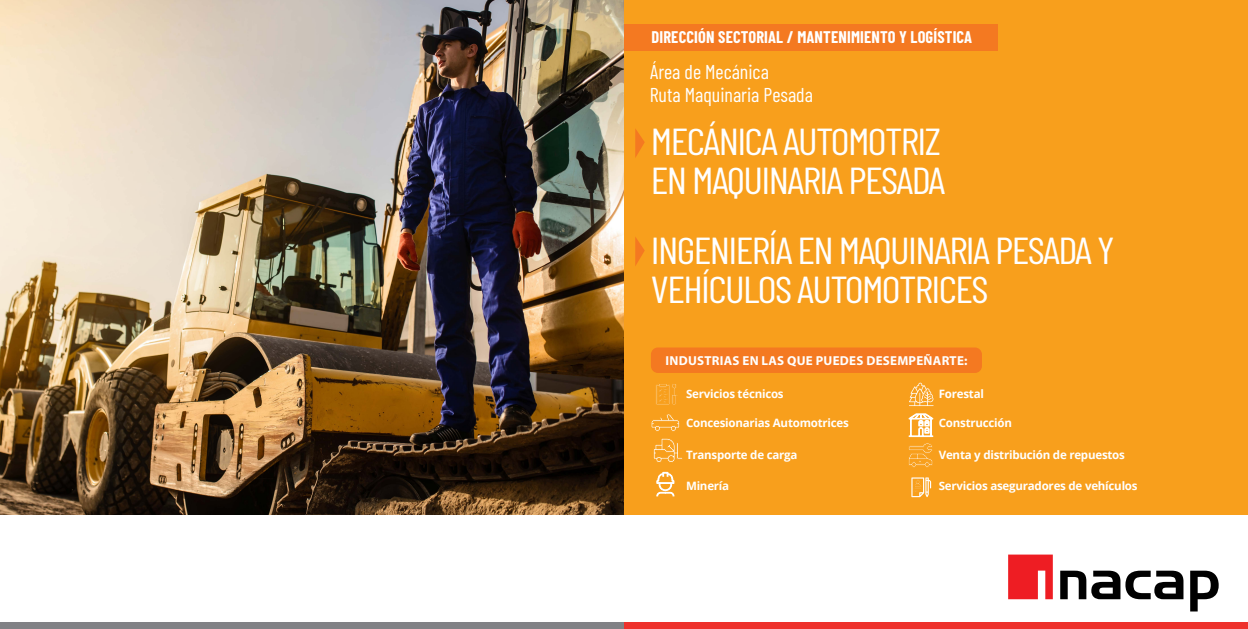
<style>
.page{position:relative;width:1248px;height:629px;background:#fff}
.page>*{position:absolute;margin:0;border:0;box-sizing:border-box;transform-origin:0 0}
.t1{font:37.5px/39px "Barlow Condensed";letter-spacing:-.04em;color:#fff;scale:1.1 1}
.t2{font:20px/22.4px "Barlow Condensed";color:#fff}
.t3{font:700 16.45px "Barlow Condensed";letter-spacing:.01em;color:#fff}
.t4{font:700 13px "Myriad Pro";letter-spacing:.02em;color:#fff}
.t5{font:700 11.55px "Open Sans";letter-spacing:-.02em;color:#fff}
</style>
<div class="page">
<div style="left:624px;top:0;width:624px;height:514px;background:#f89f1c"></div>
<svg style="left:1008px;top:554px;width:44px;height:45px;background:#f0383d"></svg>
<svg style="left:1060px;top:571px;width:123px;height:28px"></svg>
<svg style="left:1190px;top:571px;width:28px;height:40px"></svg>
<div style="left:0;top:622px;width:624px;height:7px;background:#818185"></div>
<div style="left:624px;top:622px;width:624px;height:7px;background:#ee312c"></div>
<svg style="left:656px;top:472px;width:18px;height:24px"></svg>
<svg style="left:653px;top:438px;width:30px;height:25px"></svg>
<svg style="left:651px;top:414px;width:29px;height:18px"></svg>
<svg style="left:656px;top:384px;width:21px;height:21px"></svg>
<svg style="left:909px;top:383px;width:24px;height:23px"></svg>
<svg style="left:908px;top:413px;width:25px;height:55px"></svg>
<svg style="left:911px;top:477px;width:20px;height:20px"></svg>
<img style="left:0;top:0;width:624px;height:514px">
<div style="left:651px;top:347px;width:331px;height:26px;background:#f47921;border-radius:7px"></div>
<svg style="left:635px;top:129px;width:10px;height:29px"></svg>
<svg style="left:635px;top:237px;width:10px;height:29px"></svg>
<div style="left:624px;top:24px;width:373px;height:27px;background:#f47921"></div>
<h3 class="t3" style="left:651px;top:25px;width:322px">DIRECCIÓN SECTORIAL / MANTENIMIENTO Y LOGÍSTICA</h3>
<h2 class="t2" style="left:649px;top:59px;width:165px">Área de Mecánica<br>Ruta Maquinaria Pesada</h2>
<h1 class="t1" style="left:651px;top:120px;width:269px">MECÁNICA AUTOMOTRIZ<br>EN MAQUINARIA PESADA</h1>
<h1 class="t1" style="left:651px;top:228px;width:423px">INGENIERÍA EN MAQUINARIA PESADA Y<br>VEHÍCULOS AUTOMOTRICES</h1>
<p class="t4" style="left:665px;top:352px;width:303px">INDUSTRIAS EN LAS QUE PUEDES DESEMPEÑARTE:</p>
<p class="t5" style="left:686px;top:386px;width:99px">Servicios técnicos</p>
<p class="t5" style="left:686px;top:415px;width:164px">Concesionarias Automotrices</p>
<p class="t5" style="left:686px;top:446px;width:113px">Transporte de carga</p>
<p class="t5" style="left:686px;top:478px;width:45px">Minería</p>
<p class="t5" style="left:938px;top:386px;width:47px">Forestal</p>
<p class="t5" style="left:938px;top:415px;width:75px">Construcción</p>
<p class="t5" style="left:938px;top:446px;width:188px">Venta y distribución de repuestos</p>
<p class="t5" style="left:938px;top:478px;width:200px">Servicios aseguradores de vehículos</p>
</div>
